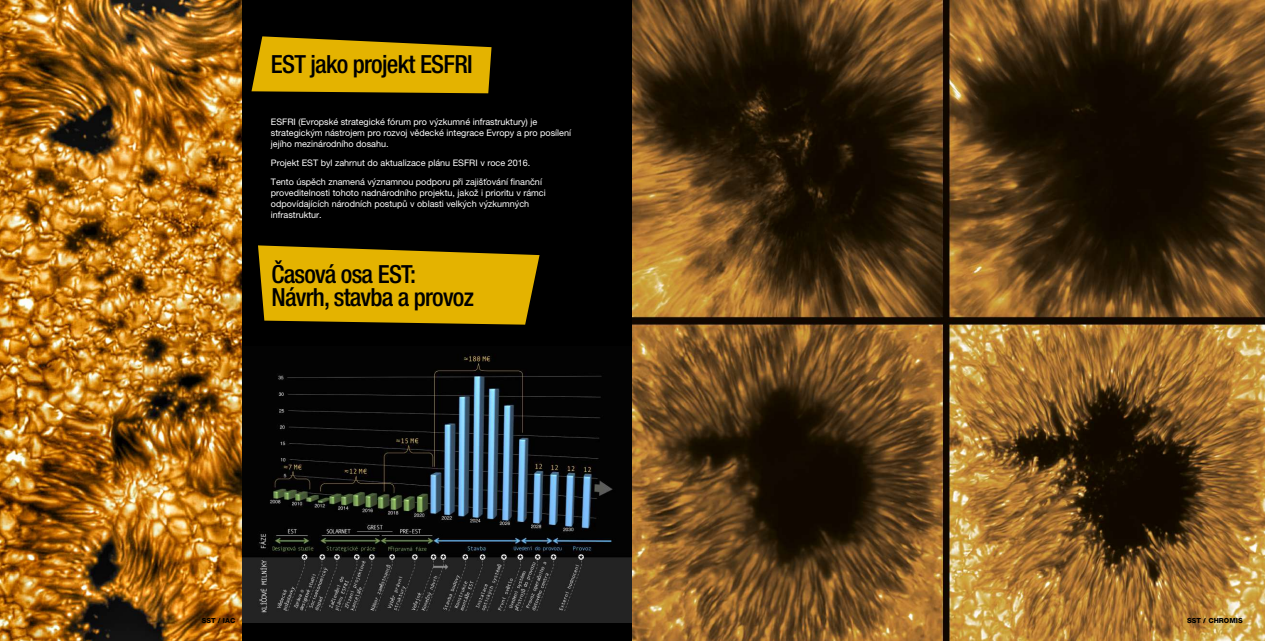
<style>
.page{position:relative;width:1265px;height:641px;background:#fff}
.page>*{position:absolute;margin:0;border:0;box-sizing:border-box;transform-origin:0 0}
.t1{font:500 condensed 25px/23px "Helvetica Neue LT Pro";letter-spacing:-.03em;color:#000}
.t2{font:9px/10.8px "Helvetica Neue LT Pro";color:#fff}
.t3{font:800 7px "Helvetica Neue LT Std";color:#000}
</style>
<div class="page">
<div style="left:0;top:0;width:632px;height:641px;background:#000"></div>
<img style="left:632px;top:0;width:632px;height:640px">
<img style="left:0;top:0;width:241px;height:641px">
<svg style="left:251px;top:36px;width:240px;height:57px;background:#c49a00"></svg>
<svg style="left:258px;top:245px;width:281px;height:79px;background:#c99e00"></svg>
<img style="left:242px;top:354px;width:389px;height:268px">
<h1 class="t1" style="left:271px;top:52px;width:203px">EST jako projekt ESFRI</h1>
<p class="t2" style="left:271px;top:116px;width:302px">ESFRI (Evropské strategické fórum pro výzkumné infrastruktury) je strategickým nástrojem pro rozvoj vědecké integrace Evropy a pro posílení jejího mezinárodního dosahu.</p>
<p class="t2" style="left:271px;top:153px;width:272px;line-height:19.3px">Projekt EST byl zahrnut do aktualizace plánu ESFRI v roce 2016.<br>Tento úspěch znamená významnou podporu při zajišťování finanční</p>
<p class="t2" style="left:271px;top:187px;width:276px">proveditelnosti tohoto nadnárodního projektu, jakož i prioritu v rámci odpovídajících národních postupů v oblasti velkých výzkumných infrastruktur.</p>
<h1 class="t1" style="left:271px;top:262px;width:204px">Časová osa EST:<br>Návrh, stavba a provoz</h1>
<p class="t3" style="left:202px;top:616px;width:35px">SST / IAC</p>
<p class="t3" style="left:1187px;top:616px;width:57px">SST / CHROMIS</p>
</div>
